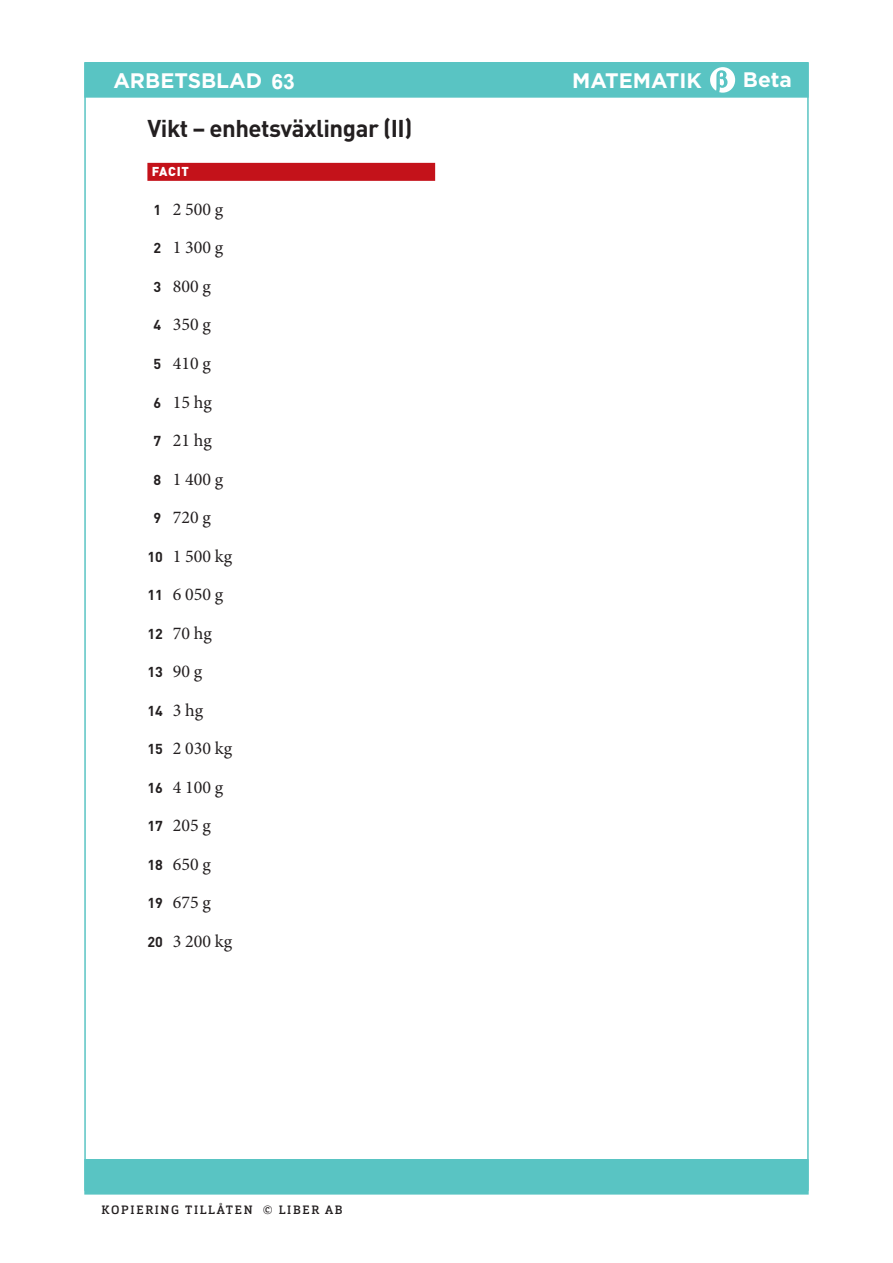
<style>
.page{position:relative;width:893px;height:1263px;background:#fff}
.page>*{position:absolute;margin:0;border:0;box-sizing:border-box;transform-origin:0 0}
.R_OH{font:700 24px "DIN Pro";letter-spacing:-.02em;color:#231f20}
.Antal_ratt{font:700 21px "Gotham";color:#fff}
.Uppgift_luft_över_li{font:18px "Minion Pro";color:#231f20}
.R_Facit_2{font:900 12.75px "DIN Pro";letter-spacing:.055em;color:#fff}
.t1{font:500 12px "Orgon Slab";letter-spacing:.14em;color:#231f20}
.t2{font:700 9px "DIN Pro";letter-spacing:.11em;color:#231f20}
.s1{font-family:"Arial"}
.s2{font-family:"DIN Pro";font-weight:700;font-size:14.25px}
</style>
<div class="page">
<div style="left:85px;top:63px;width:723px;height:34px;background:#59c4c3"></div>
<div style="left:84px;top:62px;width:725px;height:36px;border:2px solid #59c4c3"></div>
<div style="left:85px;top:1160px;width:723px;height:34px;background:#59c4c3"></div>
<div style="left:84px;top:1159px;width:725px;height:35px;border:2px solid #59c4c3"></div>
<div style="left:710px;top:67px;width:25px;height:26px;background:#fff;border-radius:50%"></div>
<div style="left:147px;top:163px;width:288px;height:18px;background:#c4121a"></div>
<svg style="left:715px;top:69px;width:14px;height:29px"></svg>
<p class="Antal_ratt" style="left:113px;top:67px;width:183px">ARBETSBLAD <span class="s1">63</span></p>
<p class="R_OH" style="left:147px;top:112px;width:266px">Vikt – enhetsväxlingar (II)</p>
<p class="R_Facit_2" style="left:152px;top:163px;width:39px">FACIT</p>
<p class="Uppgift_luft_över_li" style="left:153px;top:197px;width:71px"><span class="s2">1</span> 2 500 g</p>
<p class="Uppgift_luft_över_li" style="left:153px;top:236px;width:71px"><span class="s2">2</span> 1 300 g</p>
<p class="Uppgift_luft_över_li" style="left:153px;top:274px;width:59px"><span class="s2">3</span> 800 g</p>
<p class="Uppgift_luft_över_li" style="left:153px;top:313px;width:59px"><span class="s2">4</span> 350 g</p>
<p class="Uppgift_luft_över_li" style="left:153px;top:351px;width:59px"><span class="s2">5</span> 410 g</p>
<p class="Uppgift_luft_över_li" style="left:153px;top:390px;width:60px"><span class="s2">6</span> 15 hg</p>
<p class="Uppgift_luft_över_li" style="left:153px;top:428px;width:60px"><span class="s2">7</span> 21 hg</p>
<p class="Uppgift_luft_över_li" style="left:153px;top:467px;width:71px"><span class="s2">8</span> 1 400 g</p>
<p class="Uppgift_luft_över_li" style="left:153px;top:505px;width:59px"><span class="s2">9</span> 720 g</p>
<p class="Uppgift_luft_över_li" style="left:147px;top:544px;width:86px"><span class="s2">10</span> 1 500 kg</p>
<p class="Uppgift_luft_över_li" style="left:147px;top:582px;width:77px"><span class="s2">11</span> 6 050 g</p>
<p class="Uppgift_luft_över_li" style="left:147px;top:621px;width:66px"><span class="s2">12</span> 70 hg</p>
<p class="Uppgift_luft_över_li" style="left:147px;top:659px;width:56px"><span class="s2">13</span> 90 g</p>
<p class="Uppgift_luft_över_li" style="left:147px;top:698px;width:57px"><span class="s2">14</span> 3 hg</p>
<p class="Uppgift_luft_över_li" style="left:147px;top:736px;width:86px"><span class="s2">15</span> 2 030 kg</p>
<p class="Uppgift_luft_över_li" style="left:147px;top:775px;width:77px"><span class="s2">16</span> 4 100 g</p>
<p class="Uppgift_luft_över_li" style="left:147px;top:813px;width:65px"><span class="s2">17</span> 205 g</p>
<p class="Uppgift_luft_över_li" style="left:147px;top:852px;width:65px"><span class="s2">18</span> 650 g</p>
<p class="Uppgift_luft_över_li" style="left:147px;top:890px;width:65px"><span class="s2">19</span> 675 g</p>
<p class="Uppgift_luft_över_li" style="left:147px;top:929px;width:86px"><span class="s2">20</span> 3 200 kg</p>
<p class="t1" style="left:101px;top:1202px;width:243px">KOPIERING TILLÅTEN © LIBER AB</p>
<p class="t2" style="left:115px;top:1201px;width:83px">HEJ © LIBER AB</p>
<p class="Antal_ratt" style="left:572px;top:66px;width:131px">MATEMATIK</p>
<p class="Antal_ratt" style="left:743px;top:66px;width:51px">Beta</p>
</div>
